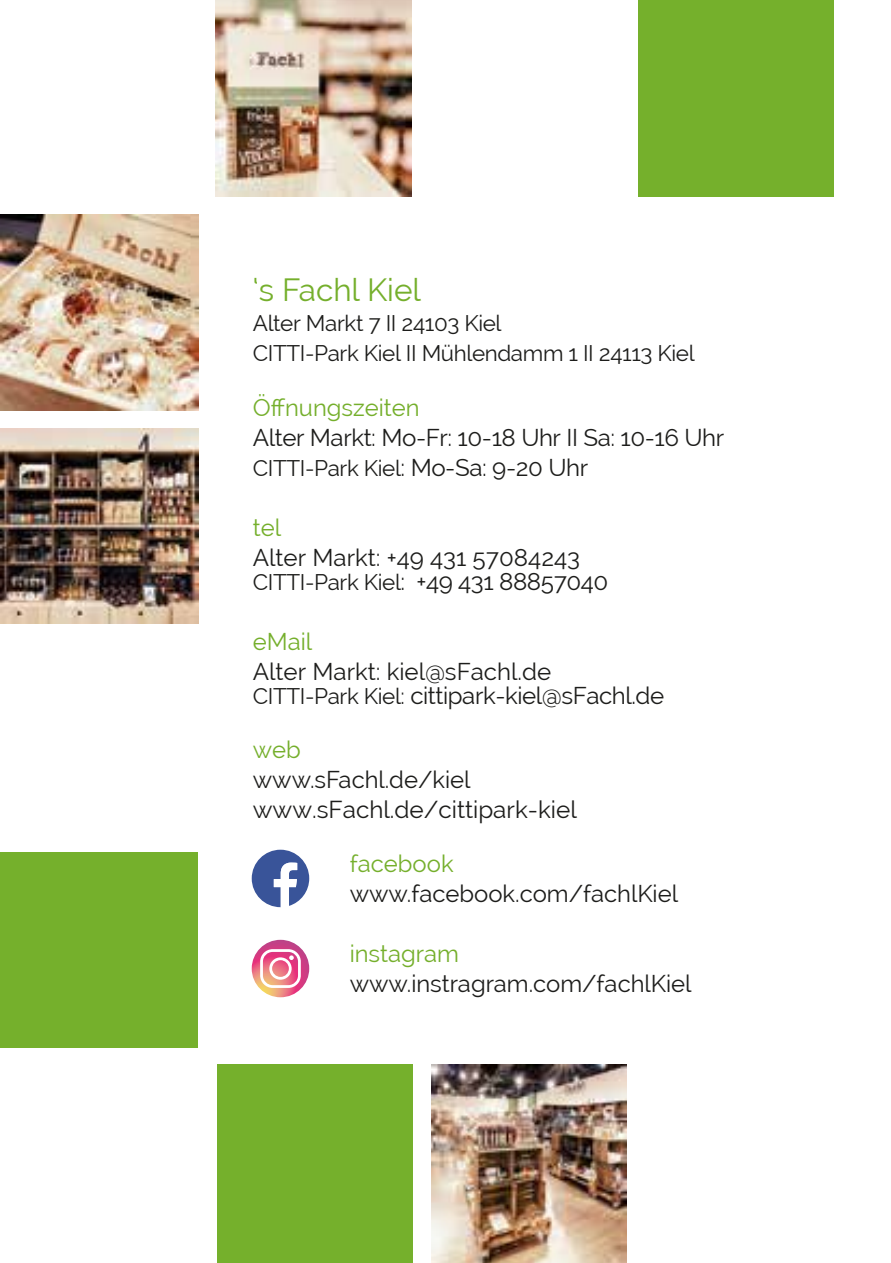
<style>
.page{position:relative;width:891px;height:1263px;background:#fff}
.page>*{position:absolute;margin:0;border:0;box-sizing:border-box;transform-origin:0 0}
.t1{font:31.5px "Raleway";color:#75af2c}
.t2{font:24px "Raleway";color:#1d1d1b}
.t3{font:23.7px/24px "Raleway";color:#1d1d1b}
.t4{font:23.7px "Raleway";color:#75af2c}
.t5{font:22.2px/30px "Raleway";letter-spacing:-.015em;color:#1d1d1b}
.s1{font-size:23.7px}
.s2{font-size:22.2px}
</style>
<div class="page">
<img style="left:431px;top:1064px;width:195px;height:198px">
<img style="left:0;top:428px;width:198px;height:196px">
<img style="left:216px;top:0;width:195px;height:197px">
<div style="left:638px;top:0;width:195px;height:197px;background:#75b02c"></div>
<div style="left:0;top:852px;width:198px;height:195px;background:#75b02c"></div>
<div style="left:216px;top:1064px;width:196px;height:198px;background:#75b02c"></div>
<img style="left:0;top:215px;width:198px;height:196px">
<svg style="left:251px;top:849px;width:58px;height:58px"></svg>
<svg style="left:251px;top:939px;width:58px;height:58px"></svg>
<svg style="left:260px;top:949px;width:40px;height:38px"></svg>
<h1 class="t1" style="left:253px;top:272px;width:169px">‘s Fachl Kiel</h1>
<p class="t5" style="left:253px;top:308px;width:443px">Alter Markt 7 II 24103 Kiel<br>CITTI-Park Kiel II Mühlendamm 1 II 24113 Kiel</p>
<p class="t4" style="left:253px;top:393px;width:168px">Öffnungszeiten</p>
<p class="t3" style="left:253px;top:425px;width:472px">Alter Markt: Mo-Fr: 10-18 Uhr II Sa: 10-16 Uhr</p>
<p class="t5" style="left:253px;top:452px;width:336px">CITTI-Park Kiel<span class="s1">: Mo-Sa: 9-20 Uhr</span></p>
<p class="t4" style="left:253px;top:513px;width:30px">tel</p>
<p class="t3" style="left:253px;top:545px;width:357px">Alter Markt: +49 431 57084243<br><span class="s2">CITTI-Park Kiel</span>: +49 431 88857040</p>
<p class="t4" style="left:253px;top:627px;width:61px">eMail</p>
<p class="t3" style="left:253px;top:659px;width:412px">Alter Markt: kiel@sFachl.de<br><span class="s2">CITTI-Park Kiel:</span> cittipark-kiel@sFachl.de</p>
<p class="t4" style="left:253px;top:735px;width:50px">web</p>
<p class="t3" style="left:253px;top:767px;width:219px">www.sFachl.de/kiel</p>
<p class="t2" style="left:253px;top:795px;width:325px">www.sFachl.de/cittipark-kiel</p>
<p class="t4" style="left:349px;top:849px;width:105px">facebook</p>
<p class="t3" style="left:349px;top:881px;width:329px">www.facebook.com/fachlKiel</p>
<p class="t4" style="left:349px;top:939px;width:111px">instagram</p>
<p class="t3" style="left:349px;top:971px;width:343px">www.instragram.com/fachlKiel</p>
</div>
